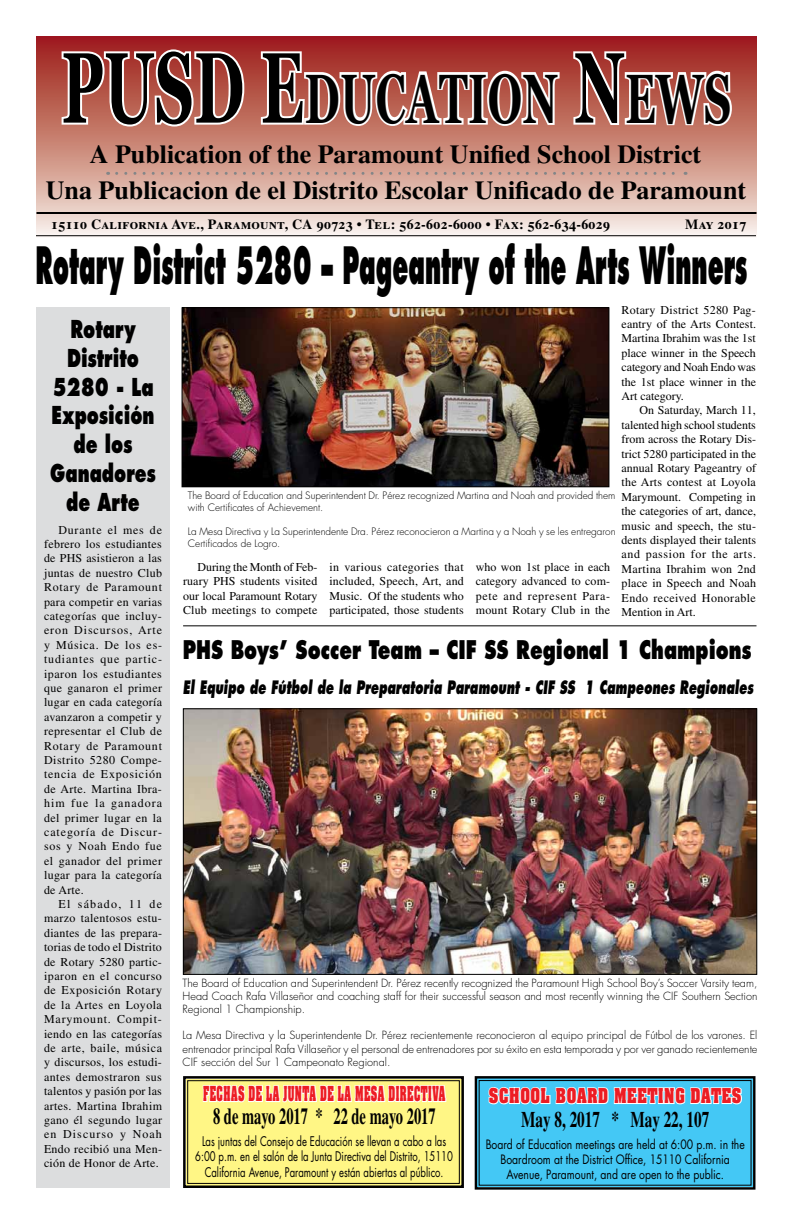
<style>
.page{position:relative;width:792px;height:1224px;background:#fff}
.page>*{position:absolute;margin:0;border:0;box-sizing:border-box;transform-origin:0 0}
.t1{font:700 70px "Georgia";letter-spacing:.015em;color:#000;scale:.6 1}
.t2{font:800 50px "Futura Std";color:#000;scale:.46 1}
.t3{font:700 26px/36.2px "Times LT Std";color:#000;text-align:center}
.t4{font:800 25px "Futura Std";color:#000;scale:.73 1}
.t5{font:800 24px/28.8px "Futura Std";color:#000;text-align:center;scale:.71 1}
.t6{font:700 23px "Times LT Std";color:#000;scale:.63 1}
.t7{font:700 22.3px "Times LT Std";color:#000;scale:.68 1}
.t8{font:italic 800 18px "Futura Std";color:#000;scale:.65 1}
.t9{font:700 17.6px "Aachen Std";letter-spacing:.05em;color:#ed1d24;scale:.52 1}
.t10{font:700 17.5px "Aachen Std";letter-spacing:.05em;color:#ed1d24;scale:.77 1}
.t11{font:700 14px "Times LT Std";letter-spacing:.02em;color:#000}
.t12{font:13px/15.6px "Futura Std";color:#000;text-align:center;scale:.73 1}
.t13{font:12.6px/15.1px "Futura Std";color:#000;text-align:center;scale:.82 1}
.t14{font:12px/14.4px "Times LT Std";letter-spacing:.015em;color:#000;text-align:justify}
.t15{font:300 11px/13.2px "Futura Std";color:#000;text-align:justify}
.t16{font:300 10px/12px "Futura Std";color:#000}
.s1{font-size:100px}
</style>
<div class="page">
<div style="left:36px;top:307px;width:134px;height:881px;background:#dcddde"></div>
<svg style="left:36px;top:36px;width:720px;height:201px"></svg>
<hr style="left:36px;top:212px;width:720px;height:2px;background:#000">
<svg style="left:60px;top:47px;width:187px;height:82px"></svg>
<svg style="left:259px;top:49px;width:303px;height:80px"></svg>
<svg style="left:571px;top:49px;width:164px;height:82px"></svg>
<svg style="left:117px;top:172px;width:569px;height:3px"></svg>
<hr style="left:36px;top:235px;width:720px;height:1px;background:#000">
<svg style="left:183px;top:1076px;width:281px;height:112px"></svg>
<svg style="left:474px;top:1076px;width:282px;height:114px"></svg>
<img style="left:184px;top:309px;width:423px;height:176px">
<div style="left:182px;top:307px;width:427px;height:180px;border:1px solid #000"></div>
<img style="left:185px;top:710px;width:570px;height:263px">
<div style="left:183px;top:708px;width:574px;height:267px;border:1px solid #000"></div>
<hr style="left:183px;top:625px;width:574px;height:1px;background:#000">
<h1 class="t1" style="left:62px;top:53px;width:1113px"><span class="s1">PUSD E</span>DUCATION <span class="s1">N</span>EWS</h1>
<h3 class="t3" style="left:46px;top:135px;width:702px">A Publication of the Paramount Unified School District<br>Una Publicacion de el Distrito Escolar Unificado de Paramount</h3>
<p class="t11" style="left:51px;top:215px;width:561px">15110 California Ave., Paramount, CA 90723 • Tel: 562-602-6000 • Fax: 562-634-6029</p>
<p class="t11" style="left:685px;top:216px;width:63px">May 2017</p>
<h2 class="t2" style="left:36px;top:234px;width:1549px">Rotary District 5280 – Pageantry of the Arts Winners</h2>
<h3 class="t5" style="left:50px;top:315px;width:150px">Rotary<br>Distrito<br>5280 - La<br>Exposición de los<br>Ganadores de Arte</h3>
<p class="t14" style="left:44px;top:522px;width:119px;text-indent:14px">Durante el mes de febrero los estudiantes de PHS asistieron a las juntas de nuestro Club Rotary de Paramount para competir en varias categorías que incluy&shy;eron Discursos, Arte y Música. De los es&shy;tudiantes que partic&shy;iparon los estudiantes que ganaron el primer lugar en cada categoría avanzaron a competir y representar el Club de Rotary de Paramount Distrito 5280 Compe&shy;tencia de Exposición de Arte. Martina Ibra&shy;him fue la ganadora del primer lugar en la categoría de Discur&shy;sos y Noah Endo fue el ganador del primer lugar para la categoría de Arte.</p>
<p class="t14" style="left:44px;top:897px;width:120px;text-indent:14px">El sábado, 11 de marzo talentosos estu&shy;diantes de las prepara&shy;torias de todo el Distrito de Rotary 5280 partic&shy;iparon en el concurso de Exposición Rotary de la Artes en Loyola Marymount. Compit&shy;iendo en las categorías de arte, baile, música y discursos, los estudi&shy;antes demostraron sus talentos y pasión por las artes. Martina Ibrahim gano él segundo lugar en Discurso y Noah Endo recibió una Men&shy;ción de Honor de Arte.</p>
<p class="t14" style="left:622px;top:302px;width:136px">Rotary District 5280 Pag&shy;eantry of the Arts Contest.<br>Martina Ibrahim was the 1st place winner in the Speech category and Noah Endo was the 1st place winner in the Art category.</p>
<p class="t14" style="left:622px;top:403px;width:136px;text-indent:18px">On Saturday, March 11, talented high school students from across the Rotary Dis&shy;trict 5280 participated in the annual Rotary Pageantry of the Arts contest at Loyola Marymount. Competing in the categories of art, dance, music and speech, the stu&shy;dents displayed their talents and passion for the arts.<br>Martina Ibrahim won 2nd place in Speech and Noah Endo received Honorable Mention in Art.</p>
<p class="t16" style="left:188px;top:490px;width:429px">The Board of Education and Superintendent Dr. Pérez recognized Martina and Noah and provided them with Certificates of Achievement.</p>
<p class="t16" style="left:188px;top:526px;width:429px">La Mesa Directiva y La Superintendente Dra. Pérez reconocieron a Martina y a Noah y se les entregaron<br>Certificados de Logro.</p>
<p class="t14" style="left:183px;top:560px;width:136px;text-indent:14px">During the Month of Feb&shy;ruary PHS students visited our local Paramount Rotary Club meetings to compete</p>
<p class="t14" style="left:329px;top:560px;width:136px">in various categories that included, Speech, Art, and Music. Of the students who participated, those students</p>
<p class="t14" style="left:476px;top:560px;width:136px">who won 1st place in each category advanced to com&shy;pete and represent Para&shy;mount Rotary Club in the</p>
<h3 class="t4" style="left:183px;top:634px;width:780px">PHS Boys’ Soccer Team – CIF SS Regional 1 Champions</h3>
<h3 class="t8" style="left:183px;top:675px;width:879px">El Equipo de Fútbol de la Preparatoria Paramount - CIF SS 1 Campeones Regionales</h3>
<p class="t15" style="left:183px;top:976px;width:576px">The Board of Education and Superintendent Dr. Pérez recently recognized the Paramount High School Boy’s Soccer Varsity team, Head Coach Rafa Villaseñor and coaching staff for their successful season and most recently winning the CIF Southern Section Regional 1 Championship.</p>
<p class="t15" style="left:183px;top:1029px;width:576px">La Mesa Directiva y la Superintendente Dr. Pérez recientemente reconocieron al equipo principal de Fútbol de los varones. El entrenador principal Rafa Villaseñor y el personal de entrenadores por su éxito en esta temporada y por ver ganado recientemente CIF sección del Sur 1 Campeonato Regional.</p>
<h3 class="t9" style="left:203px;top:1081px;width:467px">FECHAS DE LA JUNTA DE LA MESA DIRECTIVA</h3>
<h3 class="t6" style="left:213px;top:1102px;width:355px">8 de mayo 2017 * 22 de mayo 2017</h3>
<p class="t12" style="left:195px;top:1133px;width:355px">Las juntas del Consejo de Educación se llevan a cabo a las<br>6:00 p.m. en el salón de la Junta Directiva del Distrito, 15110<br>California Avenue, Paramount y están abiertas al público.</p>
<h3 class="t10" style="left:489px;top:1083px;width:330px">SCHOOL BOARD MEETING DATES</h3>
<h3 class="t7" style="left:521px;top:1106px;width:278px">May 8, 2017 * May 22, 107</h3>
<p class="t13" style="left:486px;top:1137px;width:317px">Board of Education meetings are held at 6:00 p.m. in the<br>Boardroom at the District Office, 15110 California<br>Avenue, Paramount, and are open to the public.</p>
</div>
